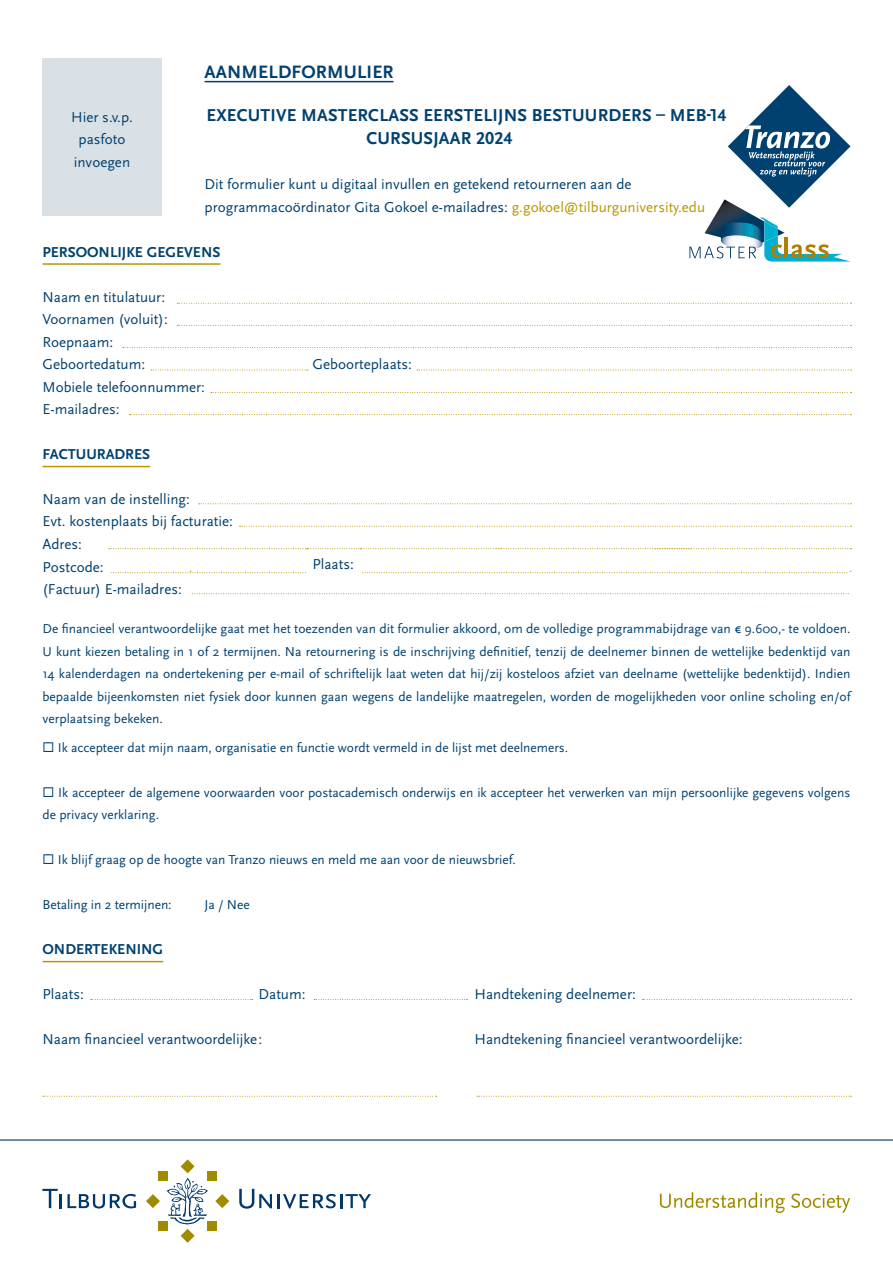
<style>
.page{position:relative;width:893px;height:1263px;background:#fff}
.page>*{position:absolute;margin:0;border:0;box-sizing:border-box;transform-origin:0 0}
.t1{font:700 18.75px "Scala Sans";letter-spacing:.01em;color:#004170}
.t2{font:700 18px/22.5px "Scala Sans OT";letter-spacing:.01em;color:#004170}
.t3{font:15px/22.5px "Scala Sans OT";color:#004170}
.t4{font:700 15px "Scala Sans OT";color:#004170}
.t5{font:15px "Scala Sans OT";color:#004170}
.t6{font:13.5px/22.5px "Scala Sans OT";color:#004170;text-align:justify}
.s1{font-family:"Scala Sans Offc"}
.s2{color:#b89700}
</style>
<div class="page">
<hr style="left:43px;top:263px;width:177px;height:2px;background:#b89700">
<hr style="left:43px;top:466px;width:107px;height:1px;background:#b89700">
<hr style="left:43px;top:961px;width:120px;height:1px;background:#b89700">
<hr style="left:205px;top:81px;width:189px;height:1px;background:#004170">
<svg style="left:177px;top:303px;width:674px;height:1px"></svg>
<svg style="left:177px;top:325px;width:674px;height:1px"></svg>
<svg style="left:123px;top:347px;width:728px;height:1px"></svg>
<svg style="left:240px;top:526px;width:611px;height:1px"></svg>
<svg style="left:199px;top:503px;width:652px;height:1px"></svg>
<svg style="left:417px;top:370px;width:434px;height:1px"></svg>
<svg style="left:151px;top:370px;width:157px;height:1px"></svg>
<svg style="left:192px;top:593px;width:657px;height:1px"></svg>
<svg style="left:111px;top:571px;width:195px;height:2px"></svg>
<svg style="left:362px;top:571px;width:489px;height:2px"></svg>
<svg style="left:91px;top:999px;width:162px;height:1px"></svg>
<svg style="left:43px;top:1096px;width:393px;height:1px"></svg>
<svg style="left:477px;top:1096px;width:374px;height:1px"></svg>
<svg style="left:314px;top:999px;width:153px;height:1px"></svg>
<svg style="left:642px;top:999px;width:209px;height:1px"></svg>
<svg style="left:211px;top:392px;width:640px;height:1px"></svg>
<svg style="left:130px;top:414px;width:721px;height:1px"></svg>
<div style="left:43px;top:59px;width:119px;height:157px;background:#d9e1e7"></div>
<div style="left:158px;top:1221px;width:10px;height:10px;background:#a08b00"></div>
<div style="left:207px;top:1221px;width:10px;height:10px;background:#a08b00"></div>
<div style="left:158px;top:1171px;width:10px;height:10px;background:#a08b00"></div>
<div style="left:207px;top:1171px;width:10px;height:10px;background:#a08b00"></div>
<svg style="left:167px;top:1159px;width:41px;height:84px"></svg>
<svg style="left:146px;top:1194px;width:14px;height:14px"></svg>
<svg style="left:215px;top:1194px;width:14px;height:14px"></svg>
<svg style="left:42px;top:1189px;width:16px;height:19px"></svg>
<hr style="left:59px;top:1194px;width:3px;height:14px;background:#00386c">
<svg style="left:67px;top:1194px;width:69px;height:14px"></svg>
<svg style="left:239px;top:1189px;width:33px;height:20px"></svg>
<hr style="left:277px;top:1194px;width:3px;height:14px;background:#00386c">
<svg style="left:283px;top:1194px;width:88px;height:14px"></svg>
<svg style="left:660px;top:1192px;width:125px;height:21px"></svg>
<svg style="left:791px;top:1193px;width:59px;height:20px"></svg>
<hr style="left:0;top:1139px;width:893px;height:1px;background:#003761">
<svg style="left:689px;top:85px;width:162px;height:176px"></svg>
<svg style="left:109px;top:548px;width:742px;height:1px"></svg>
<h1 class="t1" style="left:205px;top:61px;width:191px">AANMELDFORMULIER</h1>
<h2 class="t2" style="left:366px;top:105px;width:362px;text-indent:-160px">EXECUTIVE MASTERCLASS EERSTELIJNS BESTUURDERS – MEB-1<span class="s1">4<br></span>CURSUSJAAR 202<span class="s1">4</span></h2>
<p class="t3" style="left:205px;top:173px;width:502px">Dit formulier kunt u digitaal invullen en getekend retourneren aan de programmacoördinator Gita Gokoel e-mailadres: <span class="s2">g.gokoel@tilburguniversity.edu</span></p>
<p class="t4" style="left:43px;top:243px;width:179px">PERSOONLIJKE GEGEVENS</p>
<p class="t3" style="left:71px;top:106px;width:63px;text-align:center">Hier s.v.p. pasfoto invoegen</p>
<p class="t3" style="left:43px;top:286px;width:164px">Naam en titulatuur:<br>Voornamen (voluit):<br>Roepnaam:<br>Geboortedatum:<br>Mobiele telefoonnummer:<br>E-mailadres:</p>
<p class="t4" style="left:43px;top:446px;width:109px">FACTUURADRES</p>
<p class="t3" style="left:43px;top:488px;width:192px">Naam van de instelling:<br>Evt. kostenplaats bij facturatie:</p>
<p class="t5" style="left:43px;top:536px;width:41px">Adres:</p>
<p class="t3" style="left:43px;top:556px;width:141px">Postcode:<br>(Factuur) E-mailadres:</p>
<p class="t6" style="left:43px;top:618px;width:809px">De financieel verantwoordelijke gaat met het toezenden van dit formulier akkoord, om de volledige programmabijdrage van € 9.600,- te voldoen.<br>U kunt kiezen betaling in 1 of 2 termijnen. Na retournering is de inschrijving definitief, tenzij de deelnemer binnen de wettelijke bedenktijd van 14 kalenderdagen na ondertekening per e-mail of schriftelijk laat weten dat hij/zij kosteloos afziet van deelname (wettelijke bedenktijd). Indien bepaalde bijeenkomsten niet fysiek door kunnen gaan wegens de landelijke maatregelen, worden de mogelijkheden voor online scholing en/of verplaatsing bekeken.</p>
<p class="t6" style="left:43px;top:736px;width:527px">◻ Ik accepteer dat mijn naam, organisatie en functie wordt vermeld in de lijst met deelnemers.</p>
<p class="t6" style="left:43px;top:781px;width:809px">◻ Ik accepteer de algemene voorwaarden voor postacademisch onderwijs en ik accepteer het verwerken van mijn persoonlijke gegevens volgens de privacy verklaring.</p>
<p class="t6" style="left:43px;top:849px;width:475px">◻ Ik blijf graag op de hoogte van Tranzo nieuws en meld me aan voor de nieuwsbrief.</p>
<p class="t6" style="left:43px;top:894px;width:131px">Betaling in 2 termijnen:</p>
<p class="t6" style="left:205px;top:894px;width:47px">Ja / Nee</p>
<p class="t4" style="left:43px;top:941px;width:122px">ONDERTEKENING</p>
<p class="t3" style="left:43px;top:983px;width:43px">Plaats:</p>
<p class="t3" style="left:259px;top:983px;width:49px">Datum:</p>
<p class="t3" style="left:475px;top:983px;width:163px">Handtekening deelnemer:</p>
<p class="t3" style="left:43px;top:1028px;width:221px">Naam financieel verantwoordelijke:</p>
<p class="t3" style="left:475px;top:1028px;width:270px">Handtekening financieel verantwoordelijke:</p>
<p class="t3" style="left:313px;top:353px;width:101px">Geboorteplaats:</p>
<p class="t3" style="left:313px;top:553px;width:43px">Plaats:</p>
</div>
